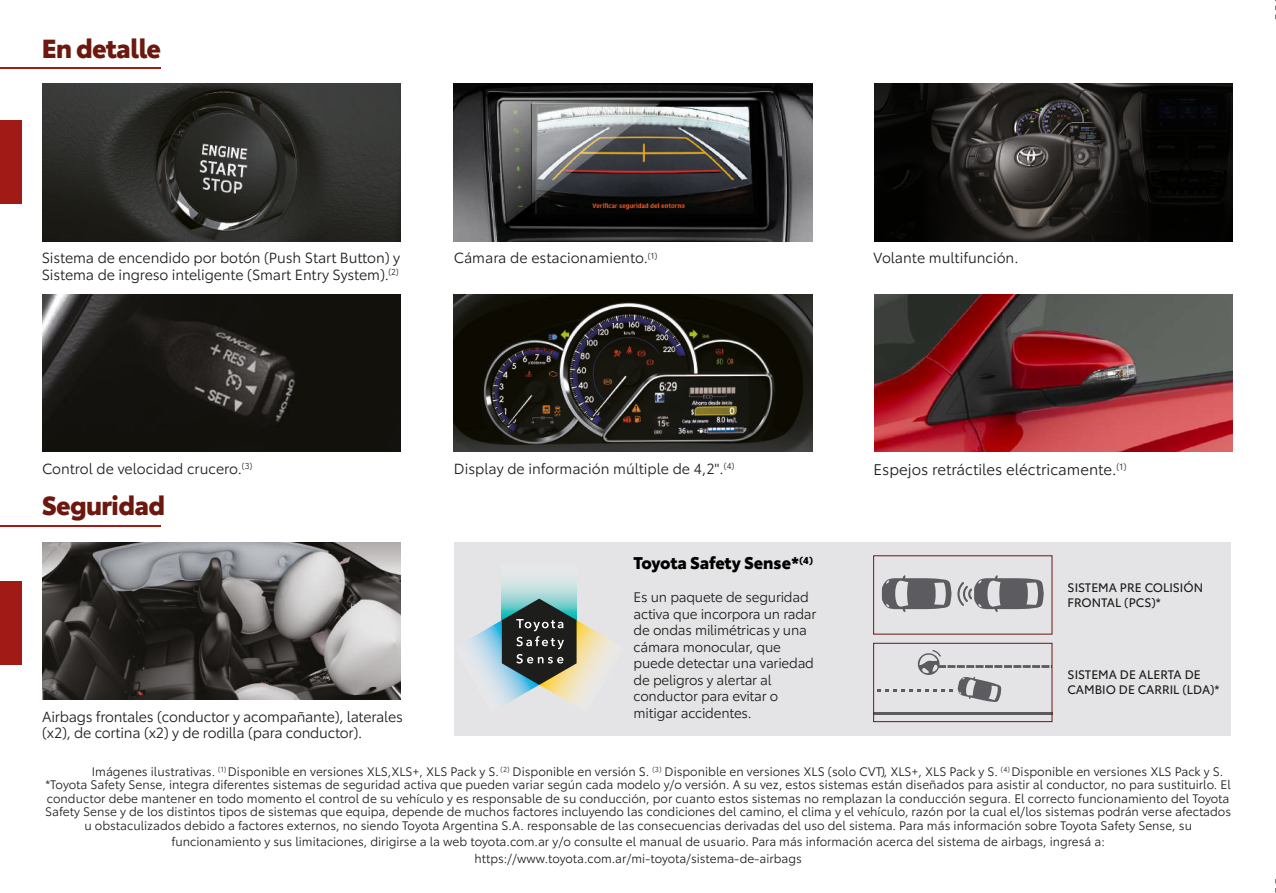
<style>
.page{position:relative;width:1276px;height:893px;background:#fff}
.page>*{position:absolute;margin:0;border:0;box-sizing:border-box;transform-origin:0 0}
.t1{font:900 25.5px "Toyota Type";letter-spacing:-.02em;color:#6c180f}
.t2{font:900 16.5px "Toyota Type";letter-spacing:-.01em;color:#010000}
.t3{font:15px "Toyota Type";color:#1d1d1b}
.t4{font:14.25px/16.5px "Toyota Type";letter-spacing:-.005em;color:#1d1d1b}
.t5{font:13.5px/16.5px "Toyota Type";letter-spacing:-.015em;color:#1d1d1b}
.t6{font:12px/16.5px "Toyota Type";color:#1d1d1b;text-align:center}
.t7{font:12px/15px "Toyota Type";color:#1d1d1b}
</style>
<div class="page">
<div style="left:454px;top:542px;width:776px;height:193px;background:#e4e4e6"></div>
<img style="left:42px;top:84px;width:358px;height:157px">
<div style="left:0;top:120px;width:22px;height:83px;background:#a21a16"></div>
<div style="left:0;top:581px;width:22px;height:83px;background:#a21a16"></div>
<img style="left:1012px;top:84px;width:34px;height:157px">
<svg style="left:874px;top:84px;width:138px;height:157px;background:#1a1816"></svg>
<svg style="left:1046px;top:84px;width:186px;height:157px;background:#171615"></svg>
<img style="left:42px;top:542px;width:358px;height:157px">
<hr style="left:873px;top:712px;width:179px;height:3px;background:#5c5b5f">
<svg style="left:877px;top:650px;width:173px;height:52px"></svg>
<div style="left:873px;top:643px;width:179px;height:79px;border:1px solid #6c180f"></div>
<svg style="left:957px;top:575px;width:86px;height:37px"></svg>
<svg style="left:882px;top:575px;width:69px;height:37px"></svg>
<svg style="left:502px;top:580px;width:74px;height:19px"></svg>
<svg style="left:468px;top:599px;width:144px;height:106px"></svg>
<svg style="left:1275px;top:0;width:1px;height:20px"></svg>
<hr style="left:0;top:67px;width:161px;height:1px;background:#a21a16">
<hr style="left:0;top:525px;width:161px;height:2px;background:#a21a16">
<img style="left:42px;top:294px;width:358px;height:158px">
<img style="left:454px;top:294px;width:358px;height:158px">
<img style="left:874px;top:294px;width:358px;height:158px">
<img style="left:454px;top:84px;width:358px;height:157px">
<svg style="left:532px;top:103px;width:127px;height:101px;background:#716f6f"></svg>
<svg style="left:495px;top:110px;width:5px;height:64px"></svg>
<div style="left:620px;top:217px;width:33px;height:7px;background:#000"></div>
<h1 class="t1" style="left:42px;top:28px;width:121px">En detalle</h1>
<p class="t4" style="left:42px;top:249px;width:360px">Sistema de encendido por botón (Push Start Button) y<br>Sistema de ingreso inteligente (Smart Entry System).<sup>(2)</sup></p>
<p class="t4" style="left:454px;top:249px;width:205px">Cámara de estacionamiento.<sup>(1)</sup></p>
<p class="t4" style="left:873px;top:249px;width:146px">Volante multifunción.</p>
<p class="t4" style="left:42px;top:459px;width:212px">Control de velocidad crucero.<sup>(3)</sup></p>
<p class="t4" style="left:454px;top:459px;width:282px">Display de información múltiple de 4,2".<sup>(4)</sup></p>
<p class="t3" style="left:873px;top:458px;width:254px">Espejos retráctiles eléctricamente.<sup>(1)</sup></p>
<h1 class="t1" style="left:42px;top:485px;width:125px">Seguridad</h1>
<p class="t4" style="left:42px;top:707px;width:362px">Airbags frontales (conductor y acompañante), laterales (x2), de cortina (x2) y de rodilla (para conductor).</p>
<h2 class="t2" style="left:633px;top:550px;width:181px">Toyota Safety Sense*<sup>(4)</sup></h2>
<p class="t5" style="left:633px;top:588px;width:184px">Es un paquete de seguridad activa que incorpora un radar de ondas milimétricas y una cámara monocular, que puede detectar una variedad de peligros y alertar al conductor para evitar o mitigar accidentes.</p>
<p class="t7" style="left:1067px;top:579px;width:137px">SISTEMA PRE COLISIÓN<br>FRONTAL (PCS)*</p>
<p class="t7" style="left:1067px;top:666px;width:154px">SISTEMA DE ALERTA DE<br>CAMBIO DE CARRIL (LDA)*</p>
<p class="t6" style="left:92px;top:762px;width:1133px">Imágenes ilustrativas. <sup>(1)</sup> Disponible en versiones XLS,XLS+, XLS Pack y S. <sup>(2)</sup> Disponible en versión S. <sup>(3)</sup> Disponible en versiones XLS (solo CVT), XLS+, XLS Pack y S. <sup>(4)</sup> Disponible en versiones XLS Pack y S.</p>
<p class="t6" style="left:45px;top:776px;width:1187px">*Toyota Safety Sense, integra diferentes sistemas de seguridad activa que pueden variar según cada modelo y/o versión. A su vez, estos sistemas están diseñados para asistir al conductor, no para sustituirlo. El</p>
<p class="t6" style="left:47px;top:789px;width:1184px">conductor debe mantener en todo momento el control de su vehículo y es responsable de su conducción, por cuanto estos sistemas no remplazan la conducción segura. El correcto funcionamiento del Toyota</p>
<p class="t6" style="left:45px;top:803px;width:1187px">Safety Sense y de los distintos tipos de sistemas que equipa, depende de muchos factores incluyendo las condiciones del camino, el clima y el vehículo, razón por la cual el/los sistemas podrán verse afectados</p>
<p class="t6" style="left:84px;top:816px;width:1109px">u obstaculizados debido a factores externos, no siendo Toyota Argentina S.A. responsable de las consecuencias derivadas del uso del sistema. Para más información sobre Toyota Safety Sense, su</p>
<p class="t6" style="left:171px;top:833px;width:935px">funcionamiento y sus limitaciones, dirigirse a la web toyota.com.ar y/o consulte el manual de usuario. Para más información acerca del sistema de airbags, ingresá a: https://www.toyota.com.ar/mi-toyota/sistema-de-airbags</p>
</div>
